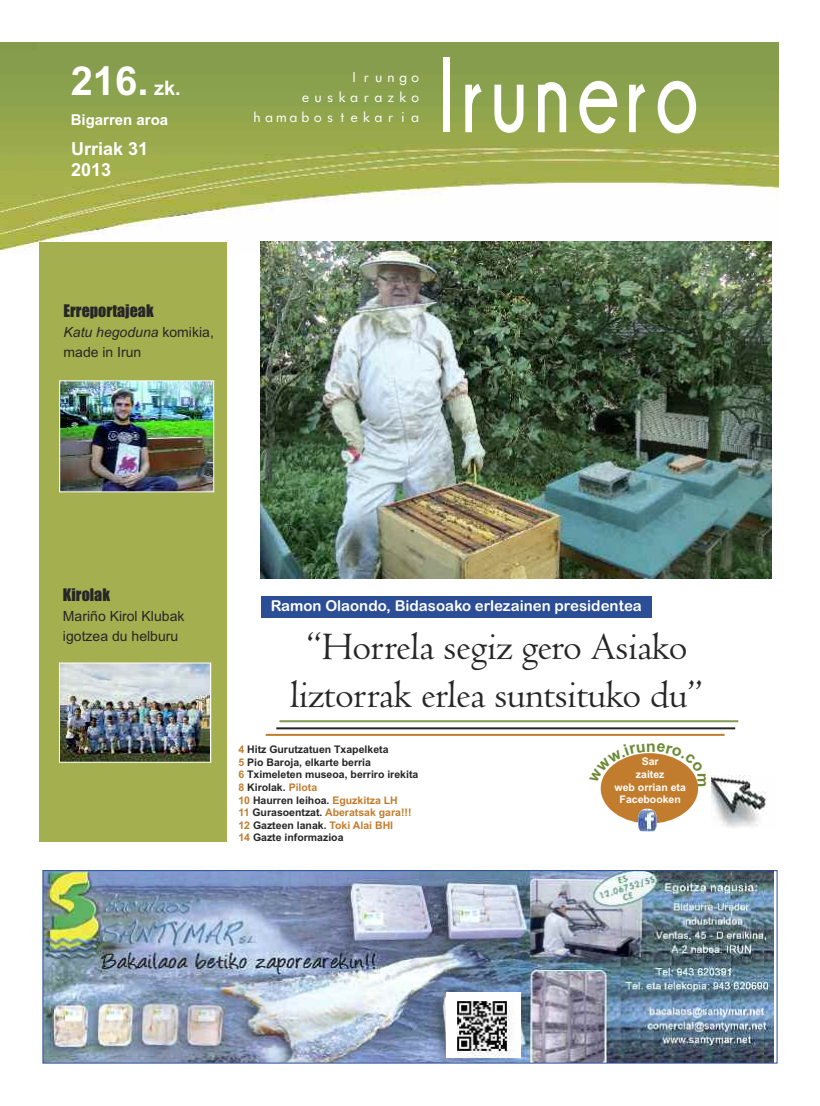
<style>
.page{position:relative;width:820px;height:1106px;background:#fff}
.page>*{position:absolute;margin:0;border:0;box-sizing:border-box;transform-origin:0 0}
.t1{font:700 106.4px "Champagne&Limousines";letter-spacing:.1em;color:#fff;scale:.71 1}
.t2{font:40px/48px "Centaur";letter-spacing:-.01em;color:#272627;text-align:center}
.t3{font:700 40px "Arial";color:#fff}
.t4{font:700 18px/21.6px "Arial";color:#fff}
.t5{font:16px "Impact";color:#272627}
.t6{font:15px "Arial Rounded MT Bold";color:#fff}
.t7{font:700 15px "Arial";color:#fff}
.t8{font:14px/20px "Arial";color:#272627}
.t9{font:13.5px/20.2px "Futurist Fixed Width";letter-spacing:-.1em;color:#fff;text-align:right}
.t10{font:700 10.5px/12.6px "Arial";color:#272627}
.t11{font:700 10.5px/12.6px "Arial";color:#fff;text-align:center}
.s1{font-size:20px}
.s2{font-style:italic}
.s3{color:#c27c2d}
</style>
<div class="page">
<img style="left:1px;top:43px;width:776px;height:209px">
<div style="left:39px;top:242px;width:188px;height:600px;background:#a4af4f"></div>
<img style="left:261px;top:242px;width:510px;height:336px">
<img style="left:61px;top:664px;width:148px;height:96px">
<div style="left:59px;top:662px;width:152px;height:100px;border:1px solid #fff"></div>
<hr style="left:265px;top:734px;width:459px;height:2px;background:#c27c2d">
<hr style="left:276px;top:727px;width:459px;height:2px;background:#272627">
<hr style="left:279px;top:720px;width:459px;height:2px;background:#839950">
<img style="left:61px;top:382px;width:151px;height:108px">
<div style="left:59px;top:380px;width:155px;height:112px;border:1px solid #fff"></div>
<div style="left:600px;top:753px;width:97px;height:70px;background:#c27c2d;border-radius:50%"></div>
<img style="left:711px;top:775px;width:56px;height:53px">
<img style="left:638px;top:809px;width:18px;height:23px">
<div style="left:261px;top:596px;width:390px;height:22px;background:#2b4e96"></div>
<img style="left:45px;top:872px;width:728px;height:189px">
<div style="left:43px;top:870px;width:734px;height:193px;border:1px solid #2b4e96"></div>
<div style="left:445px;top:991px;width:75px;height:66px;background:#fff"></div>
<img style="left:457px;top:1001px;width:57px;height:56px">
<svg style="left:600px;top:753px;width:98px;height:33px"></svg>
<h2 class="t3" style="left:71px;top:57px;width:112px">216. <span class="s1">zk.</span></h2>
<h3 class="t7" style="left:71px;top:111px;width:99px">Bigarren aroa</h3>
<h3 class="t4" style="left:71px;top:138px;width:79px">Urriak 31<br>2013</h3>
<p class="t9" style="left:250px;top:66px;width:173px">Irungo euskarazko hamabostekaria</p>
<h1 class="t1" style="left:439px;top:33px;width:367px">Irunero</h1>
<h3 class="t5" style="left:63px;top:302px;width:92px">Erreportajeak</h3>
<h3 class="t8" style="left:63px;top:322px;width:152px"><span class="s2">Katu hegoduna</span> komikia, made in Irun</h3>
<h3 class="t5" style="left:63px;top:585px;width:48px">Kirolak</h3>
<h3 class="t8" style="left:63px;top:606px;width:123px">Mariño Kirol Klubak igotzea du helburu</h3>
<h3 class="t6" style="left:270px;top:597px;width:372px">Ramon Olaondo, Bidasoako erlezainen presidentea</h3>
<h2 class="t2" style="left:289px;top:620px;width:415px">“Horrela segiz gero Asiako liztorrak erlea suntsituko du”</h2>
<p class="t10" style="left:238px;top:743px;width:181px"><span class="s3">4</span> Hitz Gurutzatuen Txapelketa<br><span class="s3">5</span> Pio Baroja, elkarte berria<br><span class="s3">6</span> Tximeleten museoa, berriro irekita<br><span class="s3">8</span> Kirolak. <span class="s3">Pilota<br>10</span> Haurren leihoa. <span class="s3">Eguzkitza LH<br>11</span> Gurasoentzat. <span class="s3">Aberatsak gara!!!<br>12</span> Gazteen lanak. <span class="s3">Toki Alai BHI<br>14</span> Gazte informazioa</p>
<p class="t11" style="left:614px;top:755px;width:73px">Sar<br>zaitez<br>web orrian eta<br>Facebooken</p>
</div>
